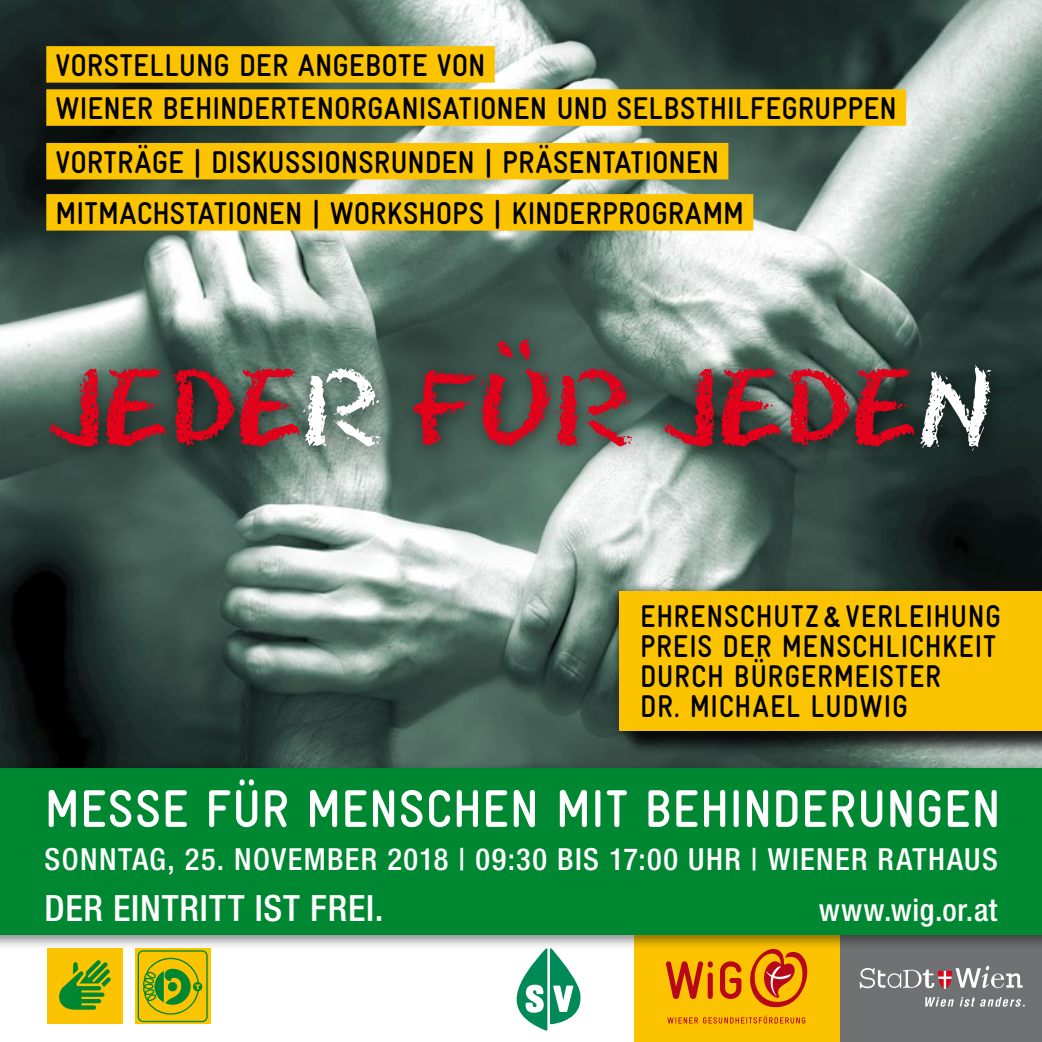
<style>
.page{position:relative;width:1042px;height:1042px;background:#fff}
.page>*{position:absolute;margin:0;border:0;box-sizing:border-box;transform-origin:0 0}
.t1{font:113.58px "Eraser Dust";color:#e2001a}
.t2{font:700 condensed 53.02px "Gravur";color:#fff}
.t3{font:500 condensed 36.23px "Helvetica Neue LT Pro";letter-spacing:.02em;color:#fff}
.t4{font:700 condensed 31.5px/29.9px "Gravur";letter-spacing:.01em;color:#000}
.t5{font:500 condensed 30.97px "Helvetica Neue LT Pro";letter-spacing:.015em;color:#fff}
.t6{font:500 condensed 30.45px "Helvetica Neue LT Pro";letter-spacing:.045em;color:#fff}
.s1{color:#fff}
</style>
<div class="page">
<img style="left:0;top:0;width:1042px;height:762px">
<div style="left:824px;top:927px;width:218px;height:115px;background:#707172"></div>
<svg style="left:925px;top:997px;width:100px;height:9px"></svg>
<svg style="left:859px;top:966px;width:163px;height:23px"></svg>
<div style="left:634px;top:918px;width:205px;height:124px;background:#fcc400"></div>
<svg style="left:750px;top:950px;width:57px;height:57px"></svg>
<svg style="left:667px;top:1015px;width:138px;height:8px"></svg>
<svg style="left:666px;top:961px;width:47px;height:38px"></svg>
<div style="left:708px;top:972px;width:5px;height:27px;background:#b80718;border-radius:3px"></div>
<svg style="left:720px;top:961px;width:21px;height:38px"></svg>
<div style="left:0;top:762px;width:1042px;height:188px;background:#000;opacity:.45"></div>
<div style="left:0;top:768px;width:1042px;height:166px;background:#008732"></div>
<div style="left:46px;top:46px;width:449px;height:37px;background:#fcc400"></div>
<div style="left:46px;top:89px;width:860px;height:37px;background:#fcc400"></div>
<div style="left:46px;top:143px;width:682px;height:36px;background:#fcc400"></div>
<div style="left:46px;top:194px;width:707px;height:37px;background:#fcc400"></div>
<div style="left:38px;top:328px;width:971px;height:139px;background:#000;opacity:.45"></div>
<svg style="left:499px;top:948px;width:85px;height:82px"></svg>
<div style="left:623px;top:596px;width:419px;height:160px;background:#000;opacity:.75"></div>
<div style="left:612px;top:584px;width:430px;height:160px;background:#000;opacity:.75"></div>
<div style="left:619px;top:591px;width:423px;height:139px;background:#fcc400"></div>
<div style="left:47px;top:948px;width:76px;height:76px;background:#fcc400"></div>
<svg style="left:59px;top:960px;width:52px;height:49px"></svg>
<svg style="left:135px;top:948px;width:76px;height:76px"></svg>
<svg style="left:138px;top:950px;width:70px;height:72px;background:#b0b10e"></svg>
<p class="t4" style="left:55px;top:50px;width:342px">VORSTELLUNG DER ANGEBOTE</p>
<p class="t4" style="left:437px;top:50px;width:31px">VON</p>
<p class="t4" style="left:55px;top:93px;width:49px">WIENER</p>
<p class="t4" style="left:163px;top:93px;width:109px">BEHINDERTENORG</p>
<p class="t4" style="left:384px;top:93px;width:113px">ANISATIONEN</p>
<p class="t4" style="left:556px;top:93px;width:226px">UN D SELBSTHILFEGRU</p>
<p class="t4" style="left:831px;top:93px;width:48px">PPEN</p>
<p class="t4" style="left:55px;top:147px;width:31px">VORTR</p>
<p class="t4" style="left:135px;top:147px;width:207px">ÄGE | DISKUSSIONSRUN</p>
<p class="t4" style="left:55px;top:136px;width:665px;line-height:51.1px;text-indent:369px">DEN | PRÄSENTATIONEN<br>MITMACHSTATIONEN | WORKSHOPS | KINDERPROGR</p>
<p class="t4" style="left:685px;top:198px;width:61px">AMM</p>
<h1 class="t1" style="left:49px;top:329px;width:946px">JEDE<span class="s1">R</span> FÜR JEDE<span class="s1">N</span></h1>
<p class="t4" style="left:640px;top:601px;width:363px;text-indent:116px">HUTZ &amp; VERLEIHUNG<br>PREIS DER MENSCHLICHKEIT<br>DURCH BÜRGER</p>
<p class="t4" style="left:640px;top:601px;width:51px">EHRENSC</p>
<p class="t4" style="left:640px;top:661px;width:266px;text-indent:194px">MEISTER<br>DR. MICHAEL LUDWIG</p>
<h2 class="t2" style="left:45px;top:779px;width:63px">MESSE</h2>
<h2 class="t2" style="left:205px;top:779px;width:164px">FÜR MENSC</h2>
<h2 class="t2" style="left:453px;top:779px;width:377px">HEN MIT BEHINDERUNGEN</h2>
<p class="t6" style="left:45px;top:840px;width:954px">SONNTAG, 25. NOVEMBER 2018 | 09:30 BIS 17:00 UHR | WIENER RATHAUS</p>
<p class="t3" style="left:45px;top:886px;width:340px">DER EINTRITT IST FREI.</p>
<p class="t5" style="left:819px;top:891px;width:180px">www.wig.or.at</p>
</div>
